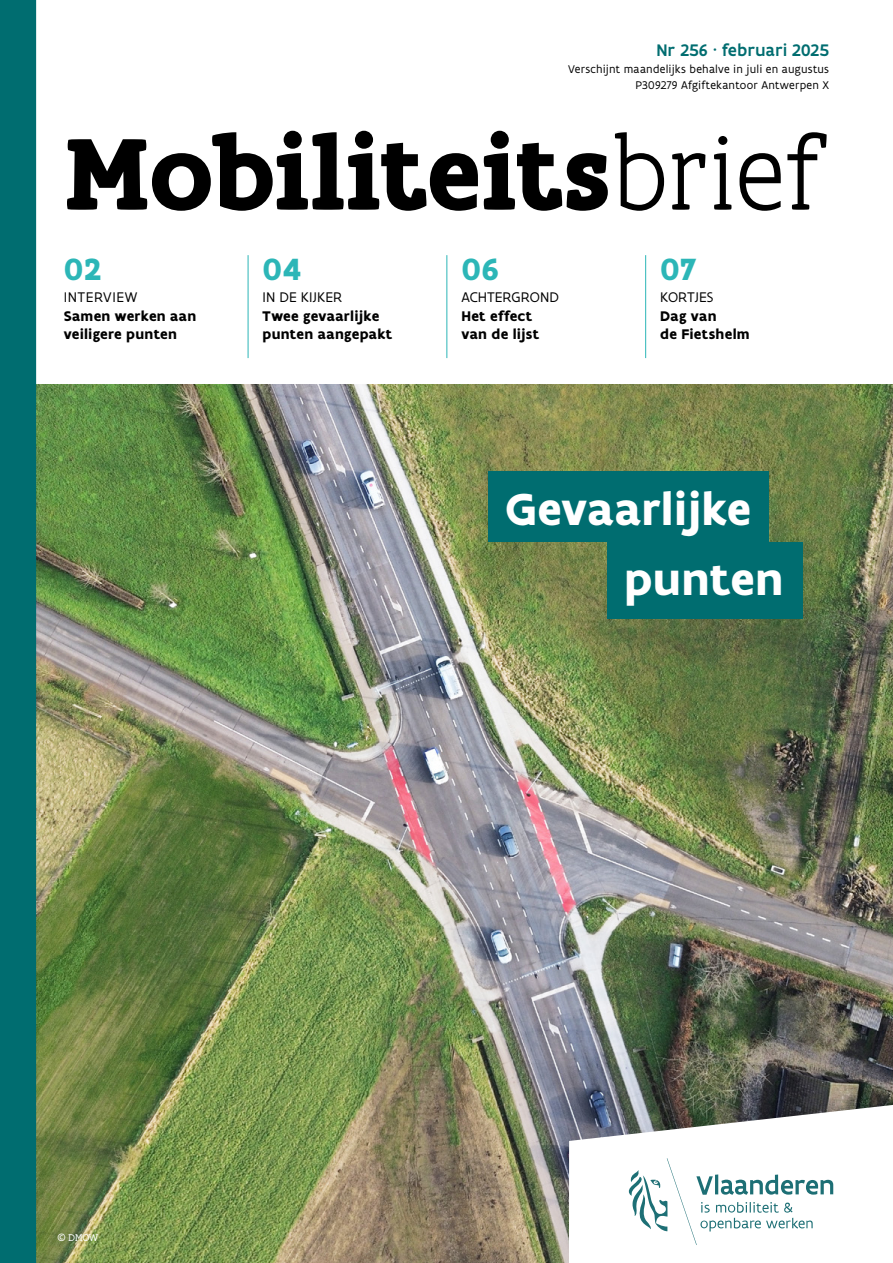
<style>
.page{position:relative;width:893px;height:1263px;background:#fff}
.page>*{position:absolute;margin:0;border:0;box-sizing:border-box;transform-origin:0 0}
.t1{font:700 109.5px "Flanders Art Serif";letter-spacing:-.005em;color:#000}
.t2{font:700 48px/70.5px "Flanders Art Sans";color:#fff}
.t3{font:700 33px "Flanders Art Serif";letter-spacing:.005em;color:#2cb6b7}
.t4{font:500 18px "Flanders Art Sans";letter-spacing:.015em;color:#006d70}
.t5{font:700 15px/18px "Flanders Art Sans";letter-spacing:.015em;color:#000}
.t6{font:15px "Flanders Art Sans";letter-spacing:.005em;color:#000}
.t7{font:15px "Flanders Art Sans";letter-spacing:.035em;color:#000}
.t8{font:12px/16.5px "Flanders Art Sans";letter-spacing:.015em;color:#000;text-align:right}
.t9{font:10.5px "Flanders Art Serif";color:#fff}
.s1{font-weight:300}
</style>
<div class="page">
<img style="left:36px;top:385px;width:857px;height:878px">
<div style="left:488px;top:471px;width:281px;height:71px;background:#006d70"></div>
<div style="left:607px;top:542px;width:196px;height:77px;background:#006d70"></div>
<hr style="left:248px;top:255px;width:1px;height:103px;background:#2cb6b7">
<hr style="left:446px;top:255px;width:1px;height:103px;background:#2cb6b7">
<hr style="left:645px;top:255px;width:1px;height:103px;background:#2cb6b7">
<div style="left:0;top:0;width:36px;height:1263px;background:#006d70"></div>
<svg style="left:569px;top:1103px;width:324px;height:160px"></svg>
<svg style="left:628px;top:1158px;width:205px;height:87px"></svg>
<p class="t4" style="left:656px;top:39px;width:174px">Nr 256 · februari 2025</p>
<p class="t8" style="left:568px;top:60px;width:263px">Verschijnt maandelijks behalve in juli en augustus<br>P309279 Afgiftekantoor Antwerpen X</p>
<h1 class="t1" style="left:64px;top:105px;width:759px">Mobiliteits<span class="s1">brief</span></h1>
<h3 class="t3" style="left:64px;top:248px;width:39px">02</h3>
<p class="t7" style="left:64px;top:288px;width:75px">INTERVIEW</p>
<p class="t5" style="left:64px;top:307px;width:134px">Samen werken aan veiligere punten</p>
<h3 class="t3" style="left:263px;top:248px;width:40px">04</h3>
<p class="t6" style="left:263px;top:288px;width:81px">IN DE KIJKER</p>
<p class="t5" style="left:263px;top:307px;width:131px">Twee gevaarlijke punten aangepakt</p>
<h3 class="t3" style="left:461px;top:248px;width:39px">06</h3>
<p class="t6" style="left:461px;top:288px;width:99px">ACHTERGROND</p>
<p class="t5" style="left:461px;top:307px;width:80px">Het effect van de lijst</p>
<h3 class="t3" style="left:660px;top:248px;width:38px">07</h3>
<p class="t6" style="left:660px;top:288px;width:55px">KORTJES</p>
<p class="t5" style="left:660px;top:307px;width:91px">Dag van<br>de Fietshelm</p>
<h2 class="t2" style="left:624px;top:474px;width:161px;text-indent:-119px">Gevaarlijke punten</h2>
<p class="t9" style="left:57px;top:1231px;width:43px">© DMOW</p>
</div>
